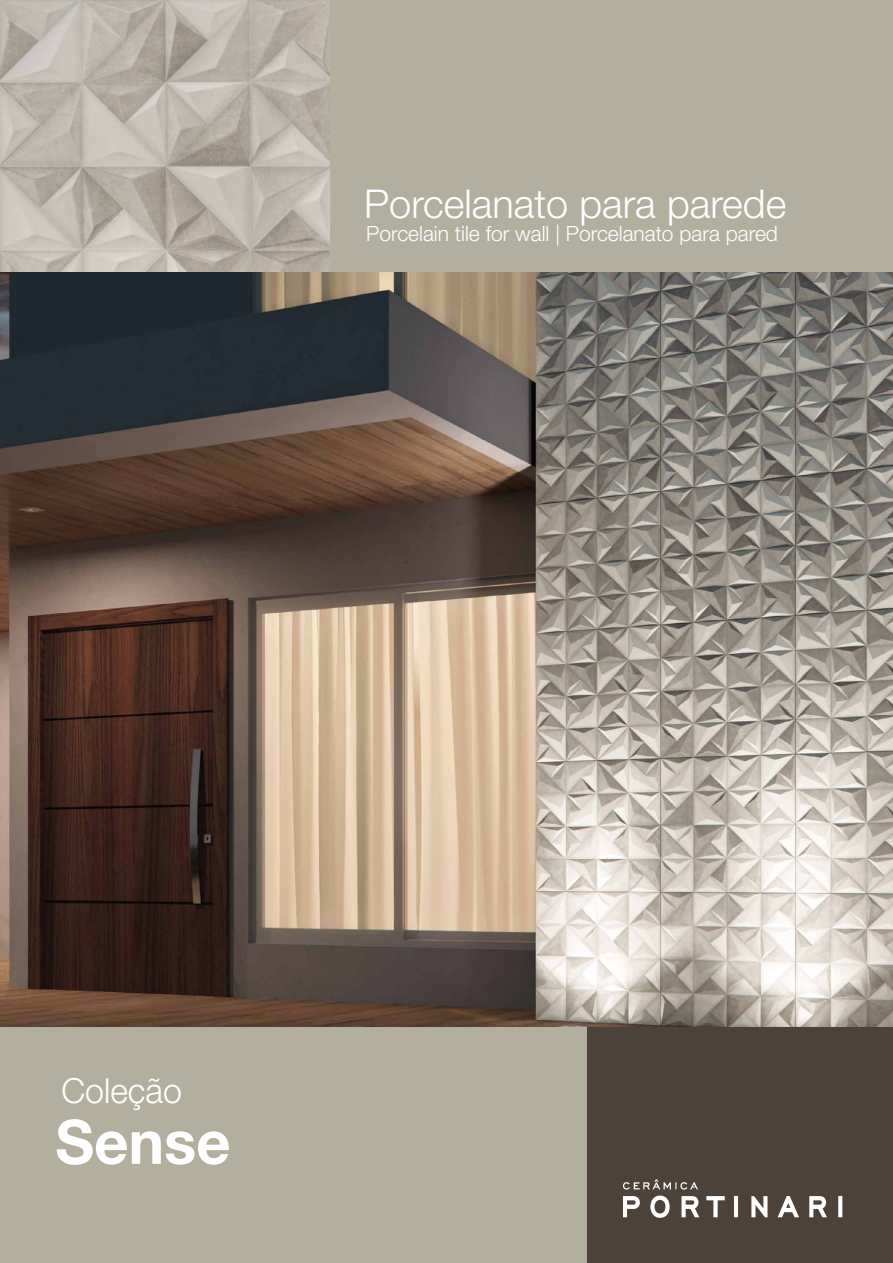
<style>
.page{position:relative;width:893px;height:1263px;background:#fff}
.page>*{position:absolute;margin:0;border:0;box-sizing:border-box;transform-origin:0 0}
.t1{font:700 61.2px "Helvetica 75";color:#fff}
.t2{font:300 39.75px "Helvetica Neue LT Std";color:#fff}
.t3{font:300 34.65px "Helvetica Neue LT Std";color:#fff}
.t4{font:300 21px "Helvetica Neue LT Std";color:#fff}
</style>
<div class="page">
<div style="left:329px;top:0;width:564px;height:272px;background:#b3af9f"></div>
<div style="left:510px;top:1027px;width:383px;height:236px;background:#4d4239"></div>
<svg style="left:623px;top:1179px;width:75px;height:10px"></svg>
<svg style="left:623px;top:1195px;width:219px;height:23px"></svg>
<div style="left:0;top:978px;width:587px;height:285px;background:#b3af9f"></div>
<img style="left:0;top:0;width:329px;height:272px">
<img style="left:0;top:272px;width:893px;height:755px">
<h2 class="t2" style="left:364px;top:179px;width:424px">Porcelanato para parede</h2>
<p class="t4" style="left:366px;top:221px;width:413px">Porcelain tile for wall | Porcelanato para pared</p>
<h3 class="t3" style="left:61px;top:1069px;width:122px">Coleção</h3>
<h1 class="t1" style="left:55px;top:1104px;width:177px">Sense</h1>
</div>
